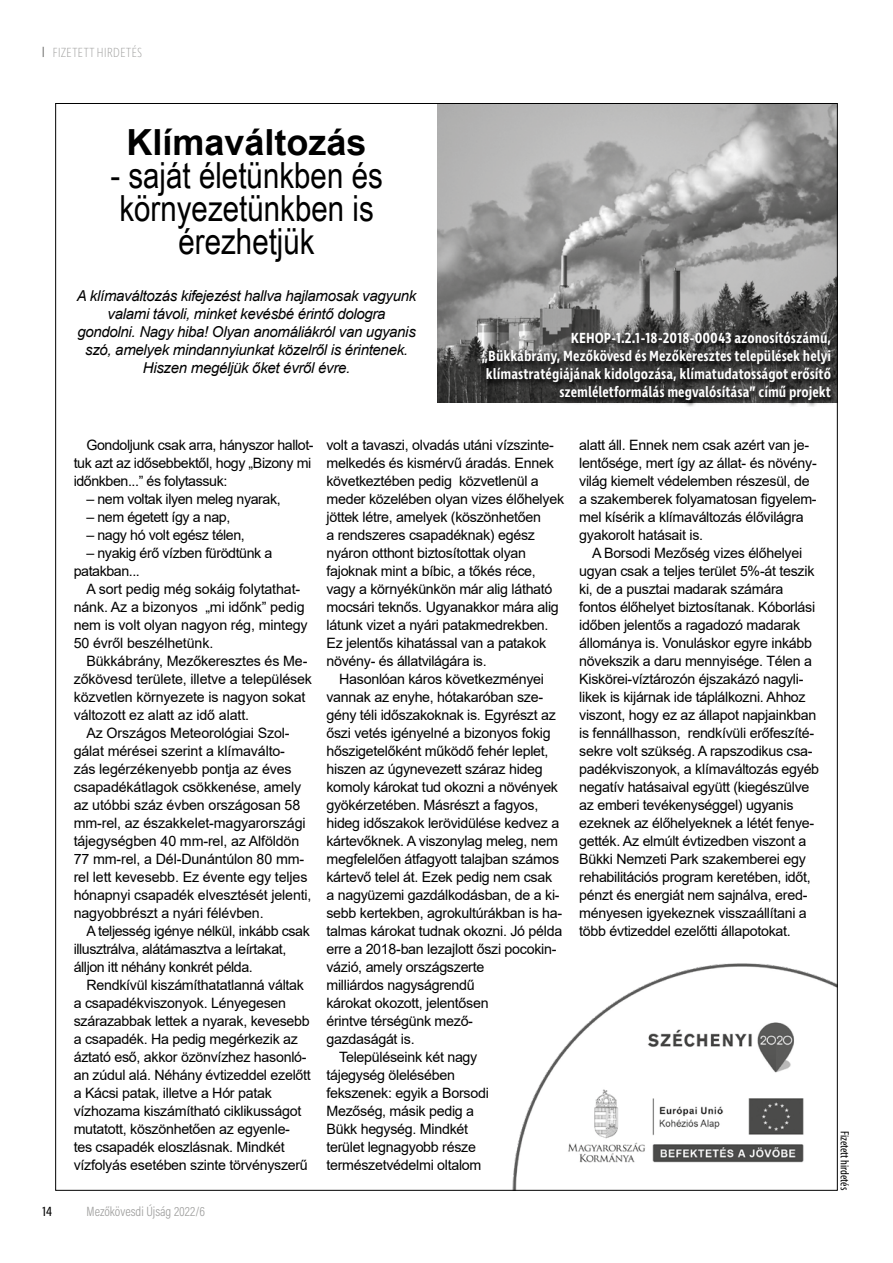
<style>
.page{position:relative;width:893px;height:1263px;background:#fff}
.page>*{position:absolute;margin:0;border:0;box-sizing:border-box;transform-origin:0 0}
.t1{font:36px/33px "Arial Narrow";color:#000;text-align:center}
.t2{font:700 36px "Arial";color:#000}
.t3{font:italic 15px/18px "Arial";letter-spacing:-.02em;color:#000;text-align:center}
.t4{font:600 15px/18px "Ingra Cd";color:#fff;text-align:right}
.t5{font:14.25px/18px "Arial";letter-spacing:-.02em;color:#000}
.t6{font:300 13.5px "Acumin Pro Cond";color:#9d9d9c}
.t7{font:200 13.5px "Ingra Cd";color:#9d9d9c}
.t8{font:500 13.5px "Acumin Pro Cond";color:#000}
.t9{font:condensed 12px "Myriad Pro";color:#000}
</style>
<div class="page">
<hr style="left:892px;top:355px;width:1px;height:493px;background:#00536a">
<img style="left:438px;top:105px;width:398px;height:298px">
<img style="left:512px;top:963px;width:324px;height:226px">
<svg style="left:480px;top:331px;width:357px;height:77px;background:#444443"></svg>
<hr style="left:892px;top:0;width:1px;height:356px;background:#8fd1e0">
<hr style="left:892px;top:416px;width:1px;height:45px;background:#eecf00">
<p class="t7" style="left:53px;top:44px;width:91px">FIZETETT HIRDETÉS</p>
<h1 class="t2" style="left:127px;top:117px;width:242px">Klímaváltozás</h1>
<h1 class="t1" style="left:110px;top:158px;width:274px">- saját életünkben és környezetünkben is érezhetjük</h1>
<p class="t3" style="left:77px;top:287px;width:341px">A klímaváltozás kifejezést hallva hajlamosak vagyunk valami távoli, minket kevésbé érintő dologra gondolni. Nagy hiba! Olyan anomáliákról van ugyanis szó, amelyek mindannyiunkat közelről is érintenek.<br>Hiszen megéljük őket évről évre.</p>
<p class="t4" style="left:482px;top:329px;width:351px">KEHOP-1.2.1-18-2018-00043 azonosítószámú,<br>„Bükkábrány, Mezőkövesd és Mezőkeresztes települések helyi klímastratégiájának kidolgozása, klímatudatosságot erősítő szemléletformálás megvalósítása” című projekt</p>
<p class="t5" style="left:74px;top:436px;width:241px;text-indent:13px">Gondoljunk csak arra, hányszor hallot&shy;tuk azt az idősebbektől, hogy „Bizony mi időnkben...” és folytassuk:</p>
<p class="t5" style="left:86px;top:490px;width:196px">– nem voltak ilyen meleg nyarak,</p>
<p class="t5" style="left:86px;top:508px;width:145px">– nem égetett így a nap,</p>
<p class="t5" style="left:86px;top:526px;width:160px">– nagy hó volt egész télen,</p>
<p class="t5" style="left:74px;top:544px;width:200px;text-indent:13px">– nyakig érő vízben fürödtünk a patakban...</p>
<p class="t5" style="left:74px;top:580px;width:236px;text-indent:13px">A sort pedig még sokáig folytathat&shy;nánk. Az a bizonyos „mi időnk” pedig nem is volt olyan nagyon rég, mintegy<br>50 évről beszélhetünk.</p>
<p class="t5" style="left:86px;top:652px;width:223px">Bükkábrány, Mezőkeresztes és Me-</p>
<p class="t5" style="left:74px;top:670px;width:240px">zőkövesd területe, illetve a települések</p>
<p class="t5" style="left:74px;top:688px;width:233px">közvetlen környezete is nagyon sokat</p>
<p class="t5" style="left:74px;top:706px;width:177px">változott ez alatt az idő alatt.</p>
<p class="t5" style="left:86px;top:724px;width:205px">Az Országos Meteorológiai Szol-</p>
<p class="t5" style="left:74px;top:742px;width:213px">gálat mérései szerint a klímaválto-</p>
<p class="t5" style="left:74px;top:760px;width:220px">zás legérzékenyebb pontja az éves</p>
<p class="t5" style="left:74px;top:778px;width:229px">csapadékátlagok csökkenése, amely</p>
<p class="t5" style="left:74px;top:796px;width:228px">az utóbbi száz évben országosan 58</p>
<p class="t5" style="left:74px;top:814px;width:233px">mm-rel, az északkelet-magyarországi</p>
<p class="t5" style="left:74px;top:832px;width:227px">tájegységben 40 mm-rel, az Alföldön</p>
<p class="t5" style="left:74px;top:850px;width:232px">77 mm-rel, a Dél-Dunántúlon 80 mm-</p>
<p class="t5" style="left:74px;top:868px;width:235px">rel lett kevesebb. Ez évente egy teljes</p>
<p class="t5" style="left:74px;top:886px;width:239px">hónapnyi csapadék elvesztését jelenti,</p>
<p class="t5" style="left:74px;top:904px;width:191px">nagyobbrészt a nyári félévben.</p>
<p class="t5" style="left:86px;top:922px;width:225px">A teljesség igénye nélkül, inkább csak</p>
<p class="t5" style="left:74px;top:940px;width:214px">illusztrálva, alátámasztva a leírtakat,</p>
<p class="t5" style="left:74px;top:958px;width:181px">álljon itt néhány konkrét példa.</p>
<p class="t5" style="left:86px;top:976px;width:219px">Rendkívül kiszámíthatatlanná váltak</p>
<p class="t5" style="left:74px;top:994px;width:214px">a csapadékviszonyok. Lényegesen</p>
<p class="t5" style="left:74px;top:1012px;width:238px">szárazabbak lettek a nyarak, kevesebb</p>
<p class="t5" style="left:74px;top:1030px;width:226px">a csapadék. Ha pedig megérkezik az</p>
<p class="t5" style="left:74px;top:1048px;width:234px">áztató eső, akkor özönvízhez hasonló-</p>
<p class="t5" style="left:74px;top:1066px;width:239px">an zúdul alá. Néhány évtizeddel ezelőtt</p>
<p class="t5" style="left:74px;top:1084px;width:200px">a Kácsi patak, illetve a Hór patak</p>
<p class="t5" style="left:74px;top:1102px;width:229px">vízhozama kiszámítható ciklikusságot</p>
<p class="t5" style="left:74px;top:1120px;width:218px">mutatott, köszönhetően az egyenle-</p>
<p class="t5" style="left:74px;top:1138px;width:213px">tes csapadék eloszlásnak. Mindkét</p>
<p class="t5" style="left:74px;top:1156px;width:236px">vízfolyás esetében szinte törvényszerű</p>
<p class="t8" style="left:43px;top:1202px;width:11px">14</p>
<p class="t6" style="left:87px;top:1202px;width:120px">Mezőkövesdi Újság 2022/6</p>
<p class="t5" style="left:326px;top:436px;width:239px">volt a tavaszi, olvadás utáni vízszinte&shy;melkedés és kismérvű áradás. Ennek következtében pedig közvetlenül a meder közelében olyan vizes élőhelyek jöttek létre, amelyek (köszönhetően<br>a rendszeres csapadéknak) egész nyáron otthont biztosítottak olyan fajoknak mint a bíbic, a tőkés réce, vagy a környékünkön már alig látható mocsári teknős. Ugyanakkor mára alig látunk vizet a nyári patakmedrekben.<br>Ez jelentős kihatással van a patakok növény- és állatvilágára is.</p>
<p class="t5" style="left:339px;top:670px;width:206px">Hasonlóan káros következményei</p>
<p class="t5" style="left:326px;top:688px;width:218px">vannak az enyhe, hótakaróban sze-</p>
<p class="t5" style="left:326px;top:706px;width:231px">gény téli időszakoknak is. Egyrészt az</p>
<p class="t5" style="left:326px;top:724px;width:226px">őszi vetés igényelné a bizonyos fokig</p>
<p class="t5" style="left:326px;top:742px;width:224px">hőszigetelőként működő fehér leplet,</p>
<p class="t5" style="left:326px;top:760px;width:218px">hiszen az úgynevezett száraz hideg</p>
<p class="t5" style="left:326px;top:778px;width:233px">komoly károkat tud okozni a növények</p>
<p class="t5" style="left:326px;top:796px;width:213px">gyökérzetében. Másrészt a fagyos,</p>
<p class="t5" style="left:326px;top:814px;width:234px">hideg időszakok lerövidülése kedvez a</p>
<p class="t5" style="left:326px;top:832px;width:233px">kártevőknek. A viszonylag meleg, nem</p>
<p class="t5" style="left:326px;top:850px;width:234px">megfelelően átfagyott talajban számos</p>
<p class="t5" style="left:326px;top:868px;width:227px">kártevő telel át. Ezek pedig nem csak</p>
<p class="t5" style="left:326px;top:886px;width:235px">a nagyüzemi gazdálkodásban, de a ki-</p>
<p class="t5" style="left:326px;top:904px;width:237px">sebb kertekben, agrokultúrákban is ha-</p>
<p class="t5" style="left:326px;top:922px;width:237px">talmas károkat tudnak okozni. Jó példa</p>
<p class="t5" style="left:326px;top:940px;width:231px">erre a 2018-ban lezajlott őszi pocokin-</p>
<p class="t5" style="left:326px;top:958px;width:159px">vázió, amely országszerte</p>
<p class="t5" style="left:326px;top:976px;width:150px">milliárdos nagyságrendű</p>
<p class="t5" style="left:326px;top:994px;width:164px">károkat okozott, jelentősen</p>
<p class="t5" style="left:326px;top:1012px;width:148px">érintve térségünk mező-</p>
<p class="t5" style="left:326px;top:1030px;width:90px">gazdaságát is.</p>
<p class="t5" style="left:339px;top:1048px;width:140px">Településeink két nagy</p>
<p class="t5" style="left:326px;top:1066px;width:130px">tájegység ölelésében</p>
<p class="t5" style="left:326px;top:1084px;width:164px">fekszenek: egyik a Borsodi</p>
<p class="t5" style="left:326px;top:1102px;width:149px">Mezőség, másik pedig a</p>
<p class="t5" style="left:326px;top:1120px;width:143px">Bükk hegység. Mindkét</p>
<p class="t5" style="left:326px;top:1138px;width:151px">terület legnagyobb része</p>
<p class="t5" style="left:326px;top:1156px;width:156px">természetvédelmi oltalom</p>
<p class="t5" style="left:579px;top:436px;width:239px">alatt áll. Ennek nem csak azért van je&shy;lentősége, mert így az állat- és növény&shy;világ kiemelt védelemben részesül, de a szakemberek folyamatosan figyelem&shy;mel kísérik a klímaváltozás élővilágra gyakorolt hatásait is.</p>
<p class="t5" style="left:579px;top:544px;width:241px;text-indent:13px">A Borsodi Mezőség vizes élőhelyei ugyan csak a teljes terület 5%-át teszik ki, de a pusztai madarak számára fontos élőhelyet biztosítanak. Kóborlási időben jelentős a ragadozó madarak állománya is. Vonuláskor egyre inkább növekszik a daru mennyisége. Télen a Kiskörei-víztározón éjszakázó nagyli&shy;likek is kijárnak ide táplálkozni. Ahhoz viszont, hogy ez az állapot napjainkban is fennállhasson, rendkívüli erőfeszíté&shy;sekre volt szükség. A rapszodikus csa&shy;padékviszonyok, a klímaváltozás egyéb negatív hatásaival együtt (kiegészülve az emberi tevékenységgel) ugyanis ezeknek az élőhelyeknek a létét fenye&shy;gették. Az elmúlt évtizedben viszont a Bükki Nemzeti Park szakemberei egy rehabilitációs program keretében, időt, pénzt és energiát nem sajnálva, ered&shy;ményesen igyekeznek visszaállítani a több évtizeddel ezelőtti állapotokat.</p>
<p class="t9" style="left:852px;top:1131px;width:61px;rotate:90deg">Fizetett hirdetés</p>
</div>
